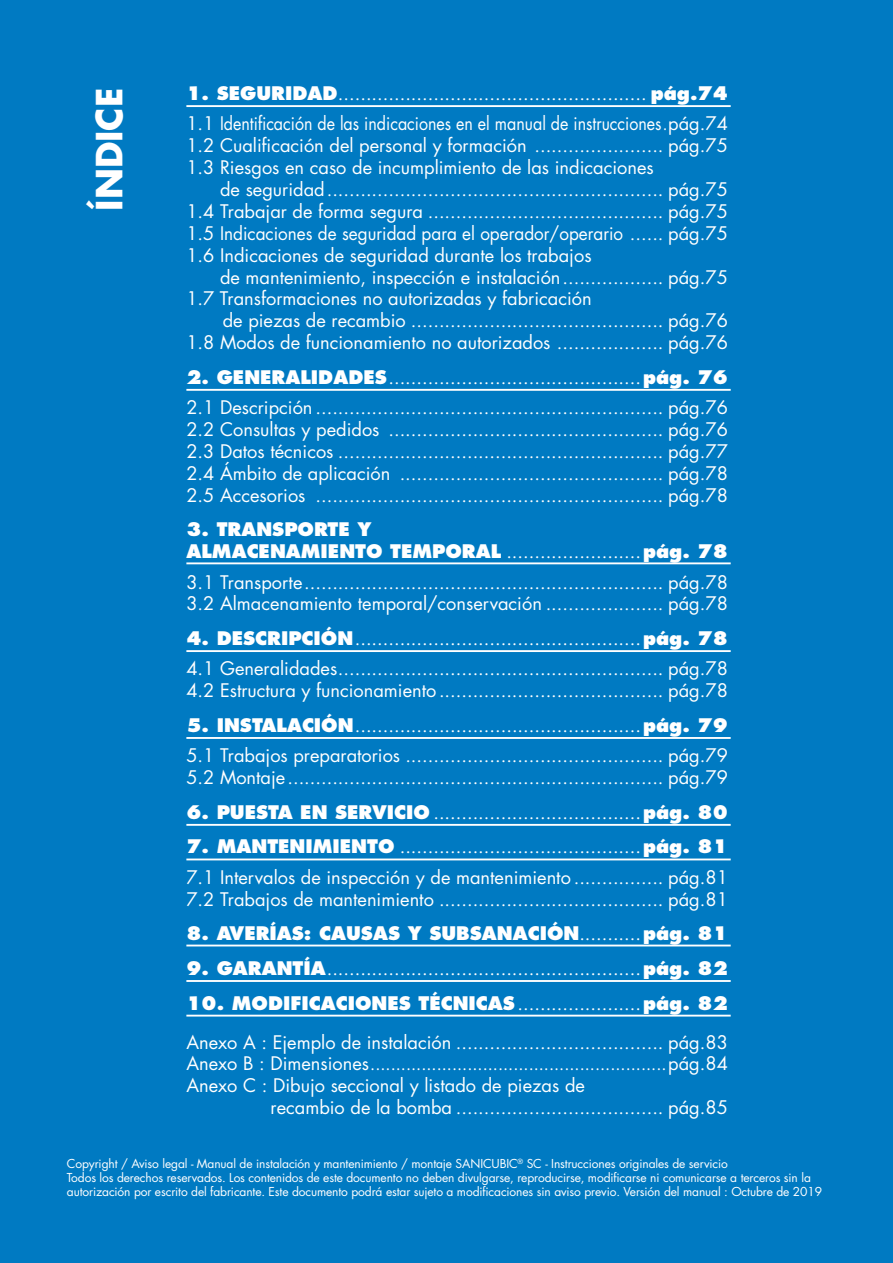
<style>
.page{position:relative;width:893px;height:1263px;background:#007ac2}
.page>*{position:absolute;margin:0;border:0;box-sizing:border-box;transform-origin:0 0}
.t1{font:700 35.25px "Futura Std";color:#fff}
.t2{font:18.15px/21.9px "Futura Std";color:#fff}
.t3{font:800 18.15px/21.9px "Futura Std";color:#fff}
.t4{font:12px/14.4px "Futura Std";letter-spacing:-.01em;color:#fff}
.s1{font-weight:800}
.s2{font-weight:400}
</style>
<div class="page">
<hr style="left:186px;top:105px;width:545px;height:2px;background:#fff">
<hr style="left:186px;top:389px;width:545px;height:2px;background:#fff">
<hr style="left:186px;top:562px;width:545px;height:2px;background:#fff">
<hr style="left:186px;top:650px;width:545px;height:2px;background:#fff">
<hr style="left:186px;top:737px;width:545px;height:2px;background:#fff">
<hr style="left:186px;top:824px;width:545px;height:2px;background:#fff">
<hr style="left:186px;top:858px;width:545px;height:2px;background:#fff">
<hr style="left:186px;top:944px;width:545px;height:2px;background:#fff">
<hr style="left:186px;top:980px;width:545px;height:2px;background:#fff">
<hr style="left:186px;top:1015px;width:545px;height:1px;background:#fff">
<h1 class="t1" style="left:86px;top:211px;width:124px;rotate:-90deg">ÍNDICE</h1>
<p class="t2" style="left:186px;top:78px;width:543px;line-height:30.3px"><span class="s1">1. SEGURIDAD</span>....................................................... <span class="s1">pág.74<br></span>1.1 Identificación de las indicaciones en el manual de instrucciones.pág.74</p>
<p class="t2" style="left:186px;top:135px;width:543px">1.2 Cualificación del personal y formación ....................... pág.75<br>1.3 Riesgos en caso de incumplimiento de las indicaciones</p>
<p class="t2" style="left:186px;top:179px;width:543px;text-align:justify;text-indent:34px">de seguridad............................................................ pág.75<br>1.4 Trabajar de forma segura .......................................... pág.75<br>1.5 Indicaciones de seguridad para el operador/operario ...... pág.75<br>1.6 Indicaciones de seguridad durante los trabajos</p>
<p class="t2" style="left:186px;top:266px;width:543px;text-indent:34px">de mantenimiento, inspección e instalación.................. pág.75<br>1.7 Transformaciones no autorizadas y fabricación</p>
<p class="t2" style="left:186px;top:310px;width:543px;text-align:right">de piezas de recambio ............................................. pág.76<br>1.8 Modos de funcionamiento no autorizados ................... pág.76</p>
<p class="t2" style="left:186px;top:362px;width:543px;line-height:30.5px"><span class="s1">2. GENERALIDADES</span>.............................................<span class="s1">pág. 76<br></span>2.1 Descripción .............................................................. pág.76</p>
<p class="t2" style="left:186px;top:419px;width:543px;text-align:justify">2.2 Consultas y pedidos ................................................. pág.76<br>2.3 Datos técnicos .......................................................... pág.77<br>2.4 Ámbito de aplicación ............................................... pág.78<br>2.5 Accesorios .............................................................. pág.78</p>
<p class="t3" style="left:186px;top:519px;width:543px">3. TRANSPORTE Y<br>ALMACENAMIENTO TEMPORAL <span class="s2">........................</span>pág. 78</p>
<p class="t2" style="left:186px;top:571px;width:543px">3.1 Transporte................................................................ pág.78<br>3.2 Almacenamiento temporal/conservación ..................... pág.78</p>
<p class="t2" style="left:186px;top:623px;width:543px;line-height:30.5px"><span class="s1">4. DESCRIPCIÓN</span>...................................................<span class="s1">pág. 78<br></span>4.1 Generalidades.......................................................... pág.78</p>
<p class="t2" style="left:186px;top:680px;width:543px">4.2 Estructura y funcionamiento........................................ pág.78</p>
<p class="t2" style="left:186px;top:710px;width:543px;line-height:30.5px"><span class="s1">5. INSTALACIÓN</span>...................................................<span class="s1">pág. 79<br></span>5.1 Trabajos preparatorios .............................................. pág.79</p>
<p class="t2" style="left:186px;top:767px;width:543px">5.2 Montaje................................................................... pág.79</p>
<p class="t2" style="left:186px;top:801px;width:543px"><span class="s1">6. PUESTA EN SERVICIO</span> .....................................<span class="s1">pág. 80</span></p>
<p class="t2" style="left:186px;top:832px;width:543px;line-height:30.5px"><span class="s1">7. MANTENIMIENTO</span> ...........................................<span class="s1">pág. 81<br></span>7.1 Intervalos de inspección y de mantenimiento ................ pág.81</p>
<p class="t2" style="left:186px;top:888px;width:543px">7.2 Trabajos de mantenimiento ........................................ pág.81</p>
<p class="t3" style="left:186px;top:923px;width:543px">8. AVERÍAS: CAUSAS Y SUBSANACIÓN<span class="s2">...........</span>pág. 81</p>
<p class="t2" style="left:186px;top:957px;width:543px"><span class="s1">9. GARANTÍA</span>........................................................<span class="s1">pág. 82</span></p>
<p class="t2" style="left:186px;top:984px;width:543px;line-height:38.8px"><span class="s1">10. MODIFICACIONES TÉCNICAS</span>......................<span class="s1">pág. 82<br></span>Anexo A : Ejemplo de instalación ..................................... pág.83</p>
<p class="t2" style="left:186px;top:1053px;width:543px">Anexo B : Dimensiones..........................................................pág.84</p>
<p class="t2" style="left:186px;top:1075px;width:400px">Anexo C : Dibujo seccional y listado de piezas de</p>
<p class="t2" style="left:271px;top:1097px;width:459px">recambio de la bomba ..................................... pág.85</p>
<p class="t4" style="left:67px;top:1156px;width:757px">Copyright / Aviso legal - Manual de instalación y mantenimiento / montaje SANICUBIC<sup>®</sup> SC - Instrucciones originales de servicio<br>Todos los derechos reservados. Los contenidos de este documento no deben divulgarse, reproducirse, modificarse ni comunicarse a terceros sin la autorización por escrito del fabricante. Este documento podrá estar sujeto a modificaciones sin aviso previo. Versión del manual : Octubre de 2019</p>
</div>
